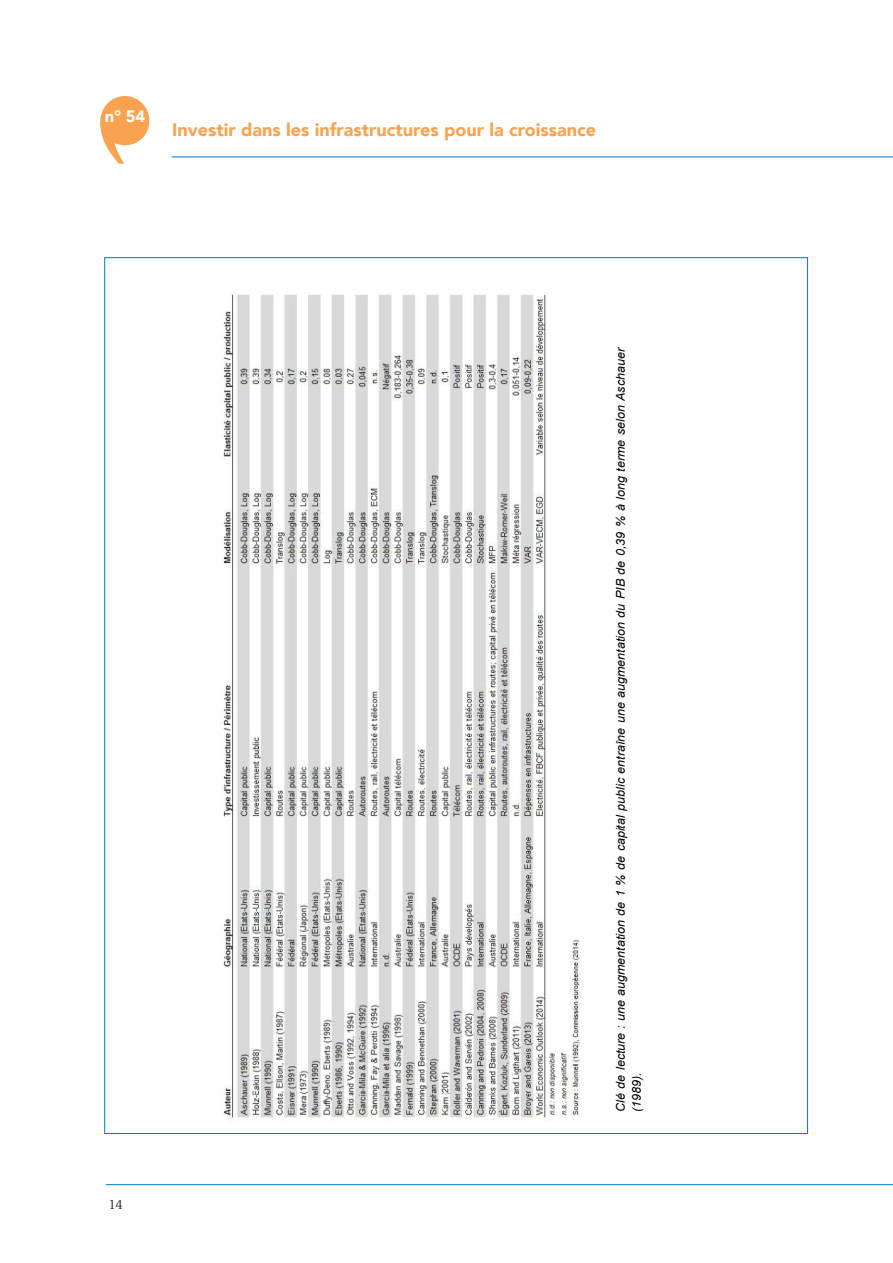
<style>
.page{position:relative;width:893px;height:1263px;background:#fff}
.page>*{position:absolute;margin:0;border:0;box-sizing:border-box;transform-origin:0 0}
.t1{font:900 18px "Avenir LT";color:#f9a350}
.t2{font:900 16.5px "Avenir LT";color:#fff}
.t3{font:13.5px "Slimbach LT";color:#231f20}
.t4{font:italic 12.15px/15.9px "Arial";color:#000}
</style>
<div class="page">
<svg style="left:100px;top:96px;width:49px;height:68px"></svg>
<hr style="left:106px;top:1184px;width:787px;height:1px;background:#0079c2">
<hr style="left:172px;top:157px;width:721px;height:1px;background:#0079c2">
<img style="left:220px;top:294px;width:361px;height:825px">
<h2 class="t2" style="left:105px;top:109px;width:42px">n° 54</h2>
<h1 class="t1" style="left:172px;top:123px;width:425px">Investir dans les infrastructures pour la croissance</h1>
<p class="t3" style="left:109px;top:1197px;width:15px">14</p>
<p class="t4" style="left:613px;top:1112px;width:766px;rotate:-90deg">Clé de lecture : une augmentation de 1 % de capital public entraîne une augmentation du PIB de 0,39 % à long terme selon Aschauer (1989).</p>
</div>
